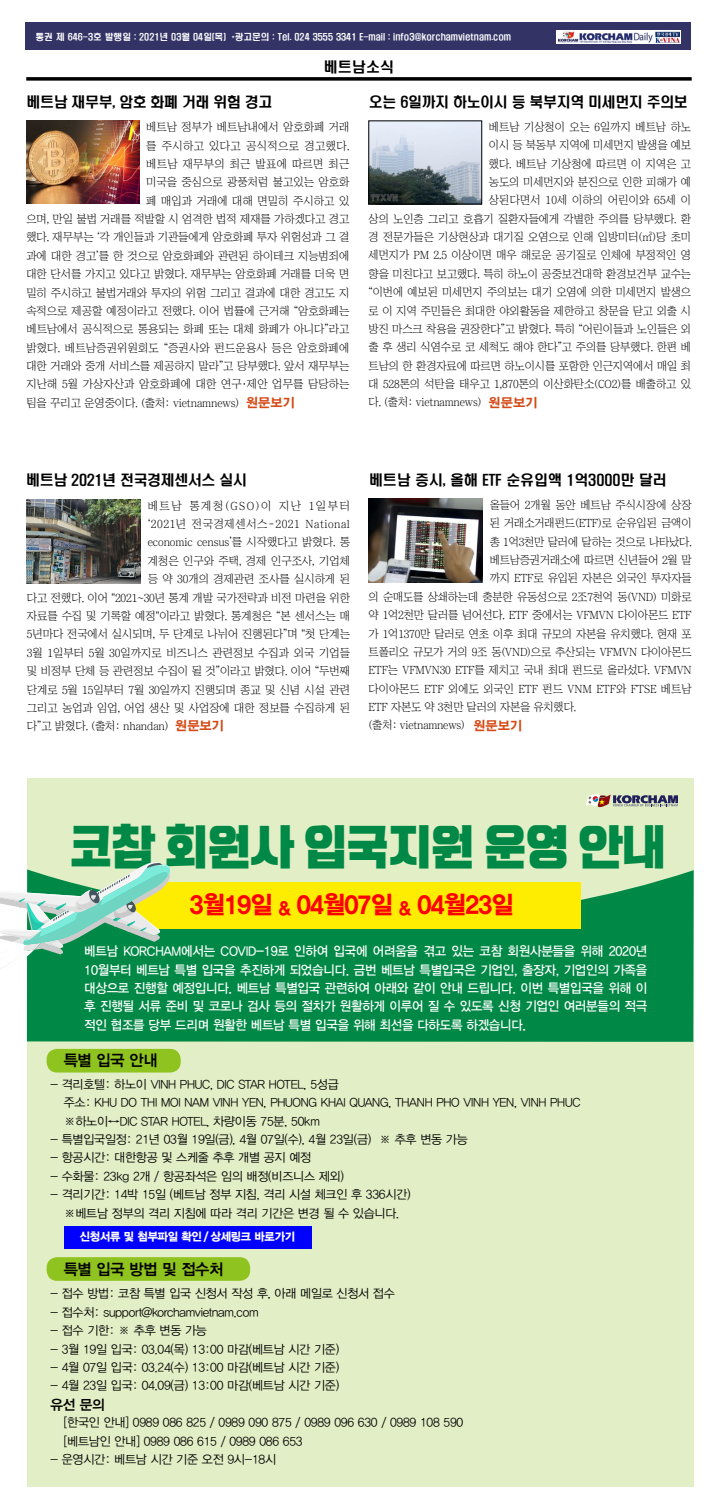
<style>
.page{position:relative;width:718px;height:1488px;background:#fff}
.page>*{position:absolute;margin:0;border:0;box-sizing:border-box;transform-origin:0 0}
.t1{font:45.5px "DX Bangtango KS Cpc EUC H";letter-spacing:-.02em;color:#008946;scale:.96 1}
.t2{font:24.5px "YDIYGO360";letter-spacing:-.02em;color:#f00}
.t3{font:15.75px "YDIYGO340";letter-spacing:-.02em;color:#000}
.t4{font:14px "H2 hdr M";letter-spacing:-.03em;color:#000}
.t5{font:14px "H2 hdr M";letter-spacing:-.01em;color:#000}
.t6{font:14px "YDIYGO340";color:#000}
.t7{font:13.12px/18.4px "YDIYGO330";letter-spacing:-.02em;color:#fff;text-align:justify;scale:.95 1}
.t8{font:12.25px/18.4px "YDIYGO320";letter-spacing:-.02em;color:#000}
.t9{font:12.25px "H2 gtr E";color:#d54915}
.t10{font:11.38px "Chosunilbo NM";letter-spacing:-.01em;color:#000}
.t11{font:11.38px "Chosunilbo NM";letter-spacing:.01em;color:#000}
.t12{font:11.38px "Chosunilbo NM";letter-spacing:.05em;color:#000}
.t13{font:11.38px "YDIYGO360";letter-spacing:-.02em;color:#fff}
.t14{font:11.38px "Chosunilbo NM";letter-spacing:.015em;color:#000}
.t15{font:11.38px "Chosunilbo NM";letter-spacing:.025em;color:#000}
.t16{font:11.38px "Chosunilbo NM";letter-spacing:.13em;color:#000}
.t17{font:11.38px "Chosunilbo NM";letter-spacing:.02em;color:#000}
.t18{font:8.75px "H2 hdr M";color:#fff}
.s1{font-size:18.38px}
</style>
<div class="page">
<div style="left:26px;top:23px;width:665px;height:27px;background:#336"></div>
<svg style="left:556px;top:30px;width:125px;height:14px"></svg>
<img style="left:558px;top:31px;width:121px;height:12px">
<svg style="left:26px;top:77px;width:665px;height:4px;background:#1f1f1f"></svg>
<img style="left:370px;top:123px;width:110px;height:79px">
<div style="left:368px;top:121px;width:114px;height:83px;border:1px solid #000"></div>
<img style="left:26px;top:121px;width:113px;height:83px">
<div style="left:27px;top:778px;width:666px;height:709px;background:#e2eec5"></div>
<svg style="left:27px;top:870px;width:666px;height:171px;background:#159250"></svg>
<div style="left:127px;top:882px;width:454px;height:46px;background:#feed00"></div>
<svg style="left:0;top:862px;width:171px;height:128px"></svg>
<div style="left:47px;top:1049px;width:134px;height:23px;background:#8fc31f;border-radius:10px"></div>
<div style="left:47px;top:1257px;width:203px;height:23px;background:#8fc31f;border-radius:10px"></div>
<div style="left:64px;top:1226px;width:247px;height:22px;background:#00f"></div>
<svg style="left:586px;top:794px;width:92px;height:13px"></svg>
<img style="left:369px;top:499px;width:113px;height:83px">
<img style="left:27px;top:500px;width:114px;height:83px">
<p class="t18" style="left:36px;top:32px;width:477px">통권 제 646-3호 발행일 : 2021년 03월 04일(목) *광고문의 : Tel. 024 3555 3341 E-mail : info3@korchamvietnam.com</p>
<p class="t4" style="left:324px;top:60px;width:71px">베트남소식</p>
<p class="t4" style="left:27px;top:95px;width:247px">베트남 재무부, 암호 화폐 거래 위험 경고</p>
<p class="t4" style="left:369px;top:95px;width:320px">오는 6일까지 하노이시 등 북부지역 미세먼지 주의보</p>
<p class="t10" style="left:146px;top:121px;width:205px">베트남 정부가 베트남내에서 암호화폐 거래</p>
<p class="t15" style="left:146px;top:140px;width:204px">를 주시하고 있다고 공식적으로 경고했다.</p>
<p class="t17" style="left:146px;top:158px;width:204px">베트남 재무부의 최근 발표에 따르면 최근</p>
<p class="t10" style="left:146px;top:176px;width:205px">미국을 중심으로 광풍처럼 불고있는 암호화</p>
<p class="t10" style="left:146px;top:195px;width:204px">폐 매입과 거래에 대해 면밀히 주시하고 있</p>
<p class="t10" style="left:26px;top:213px;width:324px">으며, 만일 불법 거래를 적발할 시 엄격한 법적 제재를 가하겠다고 경고</p>
<p class="t10" style="left:26px;top:231px;width:324px">했다. 재무부는 ‘각 개인들과 기관들에게 암호화폐 투자 위험성과 그 결</p>
<p class="t10" style="left:26px;top:250px;width:324px">과에 대한 경고’를 한 것으로 암호화폐와 관련된 하이테크 지능범죄에</p>
<p class="t10" style="left:26px;top:268px;width:324px">대한 단서를 가지고 있다고 밝혔다. 재무부는 암호화폐 거래를 더욱 면</p>
<p class="t10" style="left:26px;top:287px;width:324px">밀히 주시하고 불법거래와 투자의 위험 그리고 결과에 대한 경고도 지</p>
<p class="t10" style="left:26px;top:305px;width:324px">속적으로 제공할 예정이라고 전했다. 이어 법률에 근거해 “암호화폐는</p>
<p class="t10" style="left:26px;top:323px;width:324px">베트남에서 공식적으로 통용되는 화폐 또는 대체 화폐가 아니다”라고</p>
<p class="t11" style="left:26px;top:342px;width:324px">밝혔다. 베트남증권위원회도 “증권사와 펀드운용사 등은 암호화폐에</p>
<p class="t10" style="left:26px;top:360px;width:324px">대한 거래와 중개 서비스를 제공하지 말라”고 당부했다. 앞서 재무부는</p>
<p class="t10" style="left:26px;top:378px;width:324px">지난해 5월 가상자산과 암호화폐에 대한 연구·제안 업무를 담당하는</p>
<p class="t10" style="left:26px;top:397px;width:214px">팀을 꾸리고 운영중이다. (출처: vietnamnews)</p>
<p class="t10" style="left:489px;top:121px;width:204px">베트남 기상청이 오는 6일까지 베트남 하노</p>
<p class="t10" style="left:489px;top:139px;width:204px">이시 등 북동부 지역에 미세먼지 발생을 예보</p>
<p class="t10" style="left:489px;top:158px;width:204px">했다. 베트남 기상청에 따르면 이 지역은 고</p>
<p class="t10" style="left:489px;top:176px;width:204px">농도의 미세먼지와 분진으로 인한 피해가 예</p>
<p class="t14" style="left:489px;top:194px;width:204px">상된다면서 10세 이하의 어린이와 65세 이</p>
<p class="t10" style="left:368px;top:213px;width:324px">상의 노인층 그리고 호흡기 질환자들에게 각별한 주의를 당부했다. 환</p>
<p class="t10" style="left:368px;top:231px;width:324px">경 전문가들은 기상현상과 대기질 오염으로 인해 입방미터(㎥)당 초미</p>
<p class="t10" style="left:368px;top:249px;width:324px">세먼지가 PM 2.5 이상이면 매우 해로운 공기질로 인체에 부정적인 영</p>
<p class="t10" style="left:368px;top:268px;width:324px">향을 미친다고 보고했다. 특히 하노이 공중보건대학 환경보건부 교수는</p>
<p class="t10" style="left:368px;top:286px;width:324px">“이번에 예보된 미세먼지 주의보는 대기 오염에 의한 미세먼지 발생으</p>
<p class="t10" style="left:368px;top:305px;width:324px">로 이 지역 주민들은 최대한 야외활동을 제한하고 창문을 닫고 외출 시</p>
<p class="t10" style="left:368px;top:323px;width:324px">방진 마스크 착용을 권장한다”고 밝혔다. 특히 “어린이들과 노인들은 외</p>
<p class="t10" style="left:368px;top:341px;width:324px">출 후 생리 식염수로 코 세척도 해야 한다”고 주의를 당부했다. 한편 베</p>
<p class="t10" style="left:368px;top:360px;width:324px">트남의 한 환경자료에 따르면 하노이시를 포함한 인근지역에서 매일 최</p>
<p class="t10" style="left:368px;top:378px;width:324px">대 528톤의 석탄을 태우고 1,870톤의 이산화탄소(CO2)를 배출하고 있</p>
<p class="t10" style="left:368px;top:396px;width:115px">다. (출처: vietnamnews)</p>
<p class="t9" style="left:488px;top:396px;width:50px">원문보기</p>
<p class="t9" style="left:246px;top:396px;width:50px">원문보기</p>
<p class="t4" style="left:26px;top:473px;width:222px">베트남 2021년 전국경제센서스 실시</p>
<p class="t5" style="left:369px;top:473px;width:299px">베트남 증시, 올해 ETF 순유입액 1억3000만 달러</p>
<p class="t16" style="left:148px;top:500px;width:204px">베트남 통계청(GSO)이 지난 1일부터</p>
<p class="t12" style="left:148px;top:518px;width:204px">‘2021년 전국경제센서스-2021 National</p>
<p class="t10" style="left:148px;top:536px;width:204px">economic census’를 시작했다고 밝혔다. 통</p>
<p class="t10" style="left:148px;top:555px;width:204px">계청은 인구와 주택, 경제 인구조사, 기업체</p>
<p class="t10" style="left:148px;top:573px;width:204px">등 약 30개의 경제관련 조사를 실시하게 된</p>
<p class="t10" style="left:27px;top:592px;width:324px">다고 전했다. 이어 "2021~30년 통계 개발 국가전략과 비전 마련을 위한</p>
<p class="t10" style="left:27px;top:610px;width:324px">자료를 수집 및 기록할 예정"이라고 밝혔다. 통계청은 “본 센서스는 매</p>
<p class="t10" style="left:27px;top:628px;width:324px">5년마다 전국에서 실시되며, 두 단계로 나뉘어 진행된다”며 "첫 단계는</p>
<p class="t10" style="left:27px;top:647px;width:324px">3월 1일부터 5월 30일까지로 비즈니스 관련정보 수집과 외국 기업들</p>
<p class="t10" style="left:27px;top:665px;width:324px">및 비정부 단체 등 관련정보 수집이 될 것”이라고 밝혔다. 이어 “두번째</p>
<p class="t10" style="left:27px;top:683px;width:324px">단계로 5월 15일부터 7월 30일까지 진행되며 종교 및 신념 시설 관련</p>
<p class="t10" style="left:27px;top:702px;width:324px">그리고 농업과 임업, 어업 생산 및 사업장에 대한 정보를 수집하게 된</p>
<p class="t10" style="left:27px;top:720px;width:143px">다”고 밝혔다. (출처: nhandan)</p>
<p class="t9" style="left:175px;top:719px;width:50px">원문보기</p>
<p class="t10" style="left:489px;top:499px;width:203px">올들어 2개월 동안 베트남 주식시장에 상장</p>
<p class="t10" style="left:489px;top:517px;width:203px">된 거래소거래펀드(ETF)로 순유입된 금액이</p>
<p class="t10" style="left:489px;top:536px;width:203px">총 1억3천만 달러에 달하는 것으로 나타났다.</p>
<p class="t10" style="left:489px;top:554px;width:203px">베트남증권거래소에 따르면 신년들어 2월 말</p>
<p class="t10" style="left:489px;top:572px;width:203px">까지 ETF로 유입된 자본은 외국인 투자자들</p>
<p class="t10" style="left:368px;top:591px;width:324px">의 순매도를 상쇄하는데 충분한 유동성으로 2조7천억 동(VND) 미화로</p>
<p class="t10" style="left:368px;top:609px;width:324px">약 1억2천만 달러를 넘어선다. ETF 중에서는 VFMVN 다이아몬드 ETF</p>
<p class="t10" style="left:368px;top:627px;width:324px">가 1억1370만 달러로 연초 이후 최대 규모의 자본을 유치했다. 현재 포</p>
<p class="t10" style="left:368px;top:646px;width:324px">트폴리오 규모가 거의 9조 동(VND)으로 추산되는 VFMVN 다이아몬드</p>
<p class="t10" style="left:368px;top:664px;width:324px">ETF는 VFMVN30 ETF를 제치고 국내 최대 펀드로 올라섰다. VFMVN</p>
<p class="t10" style="left:368px;top:683px;width:324px">다이아몬드 ETF 외에도 외국인 ETF 펀드 VNM ETF와 FTSE 베트남</p>
<p class="t10" style="left:368px;top:701px;width:209px">ETF 자본도 약 3천만 달러의 자본을 유치했다.</p>
<p class="t10" style="left:368px;top:719px;width:98px">(출처: vietnamnews)</p>
<p class="t9" style="left:473px;top:719px;width:50px">원문보기</p>
<h1 class="t1" style="left:70px;top:823px;width:622px">코참 회원사 입국지원 운영 안내</h1>
<h2 class="t2" style="left:190px;top:890px;width:325px">3월19일 <span class="s1">&amp;</span> 04월07일 <span class="s1">&amp;</span> 04월23일</h2>
<p class="t7" style="left:84px;top:942px;width:594px">베트남 KORCHAM에서는 COVID-19로 인하여 입국에 어려움을 겪고 있는 코참 회원사분들을 위해 2020년 10월부터 베트남 특별 입국을 추진하게 되었습니다. 금번 베트남 특별입국은 기업인, 출장자, 기업인의 가족을 대상으로 진행할 예정입니다. 베트남 특별입국 관련하여 아래와 같이 안내 드립니다. 이번 특별입국을 위해 이 후 진행될 서류 준비 및 코로나 검사 등의 절차가 원활하게 이루어 질 수 있도록 신청 기업인 여러분들의 적극 적인 협조를 당부 드리며 원활한 베트남 특별 입국을 위해 최선을 다하도록 하겠습니다.</p>
<h3 class="t3" style="left:64px;top:1051px;width:95px">특별 입국 안내</h3>
<p class="t8" style="left:64px;top:1075px;width:518px;text-indent:-13px">- 격리호텔: 하노이 VINH PHUC, DIC STAR HOTEL, 5성급<br>주소: KHU DO THI MOI NAM VINH YEN, PHUONG KHAI QUANG, THANH PHO VINH YEN, VINH PHUC ※하노이↔DIC STAR HOTEL, 차량이동 75분, 50km</p>
<p class="t8" style="left:51px;top:1130px;width:418px">- 특별입국일정: 21년 03월 19일(금), 4월 07일(수), 4월 23일(금) ※ 추후 변동 가능</p>
<p class="t8" style="left:51px;top:1148px;width:262px">- 항공시간: 대한항공 및 스케줄 추후 개별 공지 예정</p>
<p class="t8" style="left:51px;top:1167px;width:295px">- 수화물: 23kg 2개 / 항공좌석은 임의 배정(비즈니스 제외)</p>
<p class="t8" style="left:51px;top:1185px;width:361px;text-align:center">- 격리기간: 14박 15일 (베트남 정부 지침, 격리 시설 체크인 후 336시간) ※베트남 정부의 격리 지침에 따라 격리 기간은 변경 될 수 있습니다.</p>
<p class="t13" style="left:80px;top:1230px;width:216px">신청서류 및 첨부파일 확인 / 상세링크 바로가기</p>
<h3 class="t3" style="left:64px;top:1260px;width:161px">특별 입국 방법 및 접수처</h3>
<p class="t8" style="left:51px;top:1284px;width:346px">- 접수 방법: 코참 특별 입국 신청서 작성 후, 아래 메일로 신청서 접수</p>
<p class="t8" style="left:51px;top:1303px;width:209px">- 접수처: support@korchamvietnam.com</p>
<p class="t8" style="left:51px;top:1321px;width:158px">- 접수 기한: ※ 추후 변동 가능</p>
<p class="t8" style="left:51px;top:1340px;width:290px">- 3월 19일 입국: 03.04(목) 13:00 마감(베트남 시간 기준)</p>
<p class="t8" style="left:51px;top:1358px;width:290px">- 4월 07일 입국: 03.24(수) 13:00 마감(베트남 시간 기준)</p>
<p class="t8" style="left:51px;top:1376px;width:290px">- 4월 23일 입국: 04.09(금) 13:00 마감(베트남 시간 기준)</p>
<p class="t6" style="left:51px;top:1396px;width:56px">유선 문의</p>
<p class="t8" style="left:64px;top:1413px;width:401px">[한국인 안내] 0989 086 825 / 0989 090 875 / 0989 096 630 / 0989 108 590 [베트남인 안내] 0989 086 615 / 0989 086 653</p>
<p class="t8" style="left:51px;top:1450px;width:227px">- 운영시간: 베트남 시간 기준 오전 9시-18시</p>
</div>
